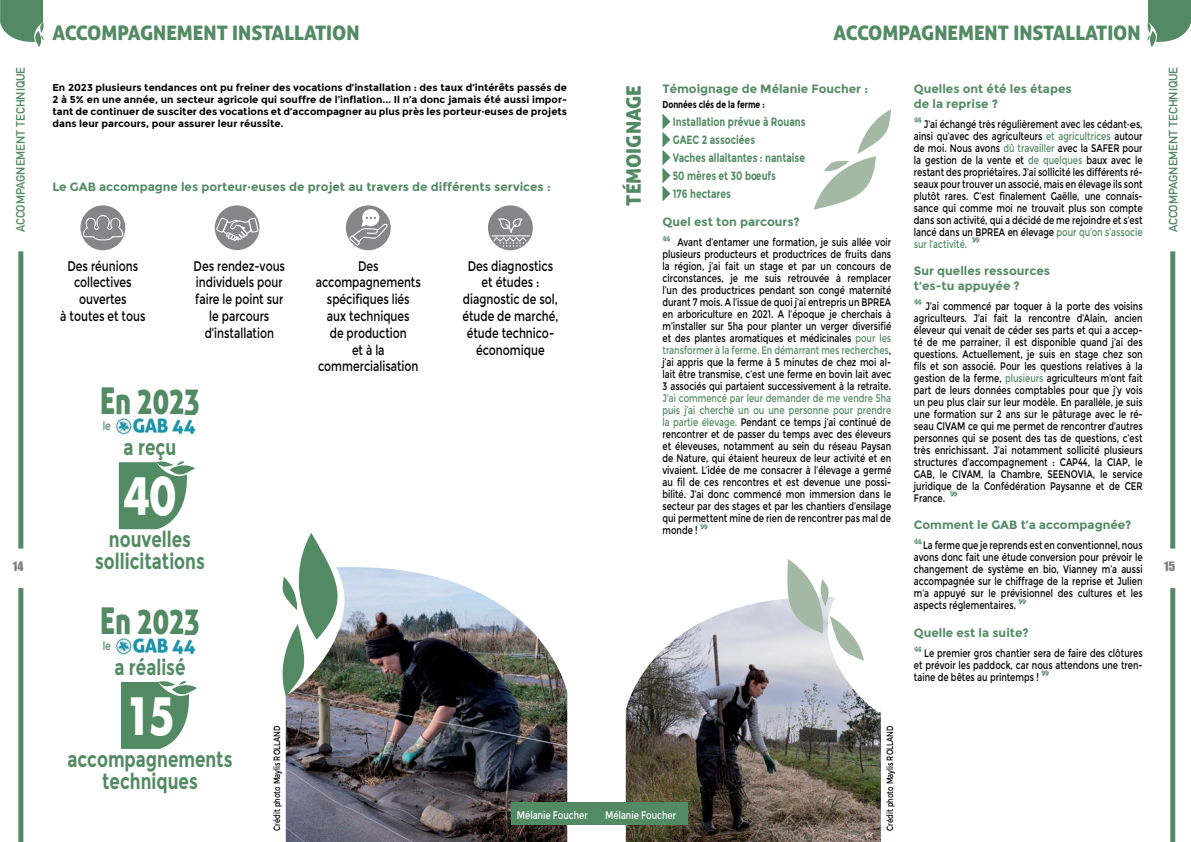
<style>
.page{position:relative;width:1191px;height:842px;background:#fff}
.page>*{position:absolute;margin:0;border:0;box-sizing:border-box;transform-origin:0 0}
.t1{font:700 50px "Futura";color:#fff;scale:.77 1}
.t2{font:37px "Aller Display";color:#528a64;scale:.77 1}
.t3{font:700 22px/22px "Montserrat";color:#528a64;text-align:center;scale:.77 1}
.t4{font:20px "Aller Display";color:#528a64}
.t5{font:14px/16.8px "Montserrat";color:#000;text-align:center;scale:.77 1}
.t6{font:700 12px/14.4px "Montserrat";color:#528a64}
.t7{font:700 12px/18px "Montserrat";color:#528a64;scale:.77 1}
.t8{font:700 12px "DIN Alternate";color:#528a64}
.t9{font:12px "Impact";color:#7c8188}
.t10{font:12px "Montserrat";color:#528a64;scale:.77 1}
.t11{font:11px/12px "Montserrat";color:#000;text-align:justify;scale:.77 1}
.t12{font:11px "Montserrat";color:#fff;scale:.77 1}
.t13{font:700 10px/12px "Montserrat";color:#000;text-align:justify}
.t14{font:700 10px "Montserrat";color:#000;scale:.77 1}
.t15{font:9px "Montserrat";color:#000;scale:.77 1}
.s1{color:#528a64}
.s2{font-size:10px}
</style>
<div class="page">
<div style="left:18px;top:251px;width:5px;height:298px;background:#528a64"></div>
<div style="left:18px;top:588px;width:5px;height:254px;background:#528a64"></div>
<div style="left:1170px;top:251px;width:5px;height:298px;background:#528a64"></div>
<div style="left:1170px;top:588px;width:5px;height:254px;background:#528a64"></div>
<svg style="left:119px;top:461px;width:76px;height:68px"></svg>
<img style="left:115px;top:416px;width:82px;height:21px">
<svg style="left:121px;top:681px;width:76px;height:68px"></svg>
<img style="left:115px;top:636px;width:82px;height:21px">
<svg style="left:662px;top:114px;width:8px;height:88px"></svg>
<svg style="left:662px;top:236px;width:8px;height:5px"></svg>
<svg style="left:700px;top:524px;width:7px;height:5px"></svg>
<svg style="left:914px;top:117px;width:7px;height:5px"></svg>
<svg style="left:972px;top:237px;width:7px;height:6px"></svg>
<svg style="left:914px;top:299px;width:7px;height:5px"></svg>
<svg style="left:950px;top:491px;width:7px;height:6px"></svg>
<svg style="left:914px;top:538px;width:7px;height:6px"></svg>
<svg style="left:1018px;top:598px;width:7px;height:6px"></svg>
<svg style="left:914px;top:646px;width:7px;height:6px"></svg>
<svg style="left:1041px;top:670px;width:7px;height:6px"></svg>
<svg style="left:1147px;top:0;width:44px;height:47px"></svg>
<svg style="left:0;top:0;width:44px;height:47px"></svg>
<img style="left:285px;top:567px;width:282px;height:275px">
<svg style="left:282px;top:533px;width:70px;height:163px"></svg>
<img style="left:626px;top:598px;width:255px;height:244px">
<svg style="left:785px;top:559px;width:79px;height:102px"></svg>
<div style="left:596px;top:802px;width:92px;height:22px;background:#528a64"></div>
<div style="left:511px;top:802px;width:84px;height:22px;background:#528a64"></div>
<svg style="left:813px;top:109px;width:78px;height:101px"></svg>
<div style="left:80px;top:205px;width:45px;height:45px;background:#868588;border-radius:50%"></div>
<svg style="left:83px;top:213px;width:41px;height:37px"></svg>
<div style="left:215px;top:205px;width:44px;height:45px;background:#868588;border-radius:50%"></div>
<svg style="left:215px;top:217px;width:45px;height:25px"></svg>
<svg style="left:346px;top:205px;width:45px;height:45px"></svg>
<svg style="left:348px;top:209px;width:42px;height:38px"></svg>
<div style="left:488px;top:205px;width:45px;height:45px;background:#868588;border-radius:50%"></div>
<hr style="left:492px;top:235px;width:37px;height:1px;background:#fff">
<svg style="left:492px;top:218px;width:35px;height:29px"></svg>
<h3 class="t4" style="left:52px;top:20px;width:309px">ACCOMPAGNEMENT INSTALLATION</h3>
<h3 class="t4" style="left:833px;top:20px;width:309px">ACCOMPAGNEMENT INSTALLATION</h3>
<p class="t8" style="left:11px;top:232px;width:167px;rotate:-90deg">ACCOMPAGNEMENT TECHNIQUE</p>
<p class="t8" style="left:1164px;top:232px;width:167px;rotate:-90deg">ACCOMPAGNEMENT TECHNIQUE</p>
<p class="t13" style="left:52px;top:82px;width:516px">En 2023 plusieurs tendances ont pu freiner des vocations d’installation : des taux d’intérêts passés de 2 à 5% en une année, un secteur agricole qui souffre de l’inflation... Il n’a donc jamais été aussi impor&shy;tant de continuer de susciter des vocations et d’accompagner au plus près les porteur·euses de projets dans leur parcours, pour assurer leur réussite.</p>
<p class="t6" style="left:662px;top:82px;width:207px">Témoignage de Mélanie Foucher :</p>
<p class="t14" style="left:662px;top:98px;width:134px">Données clés de la ferme :</p>
<p class="t7" style="left:673px;top:112px;width:174px">Installation prévue à Rouans<br>GAEC 2 associées<br>Vaches allaitantes : nantaise<br>50 mères et 30 boeufs<br>176 hectares</p>
<p class="t6" style="left:662px;top:215px;width:139px">Quel est ton parcours?</p>
<p class="t11" style="left:662px;top:237px;width:298px;text-indent:15px">Avant d’entamer une formation, je suis allée voir plusieurs producteurs et productrices de fruits dans la région, j’ai fait un stage et par un concours de circonstances, je me suis retrouvée à remplacer l’un des productrices pendant son congé maternité durant 7 mois. A l’issue de quoi j’ai entrepris un BPREA en arboriculture en 2021. A l’époque je cherchais à m’installer sur 5ha pour planter un verger diversifié et des plantes aromatiques et médicinales <span class="s1">pour les transformer à la ferme. En démarrant mes recherches</span>, j’ai appris que la ferme à 5 minutes de chez moi al&shy;lait être transmise, c’est une ferme en bovin lait avec 3 associés qui partaient successivement à la retraite.</p>
<p class="t11" style="left:662px;top:393px;width:298px"><span class="s1">J’ai commencé par leur demander de me vendre 5ha puis j’ai cherché un ou une personne pour prendre la partie élevage.</span> Pendant ce temps j’ai continué de rencontrer et de passer du temps avec des éleveurs et éleveuses, notamment au sein du réseau Paysan de Nature, qui étaient heureux de leur activité et en vivaient. L’idée de me consacrer à l’élevage a germé au fil de ces rencontres et est devenue une possi&shy;bilité. J’ai donc commencé mon immersion dans le secteur par des stages et par les chantiers d’ensilage qui permettent mine de rien de rencontrer pas mal de monde !</p>
<p class="t6" style="left:914px;top:82px;width:159px">Quelles ont été les étapes de la reprise ?</p>
<p class="t11" style="left:914px;top:118px;width:298px;text-indent:10px">J’ai échangé très régulièrement avec les cédant<span class="s2">·e</span>s, ainsi qu’avec des agriculteurs <span class="s1">et agricultrices</span> autour de moi. Nous avons <span class="s1">dû travailler</span> avec la SAFER pour la gestion de la vente et <span class="s1">de quelques</span> baux avec le restant des propriétaires. J’ai sollicité les différents ré&shy;seaux pour trouver un associé, mais en élevage ils sont plutôt rares. C’est finalement Gaëlle, une connais&shy;sance qui comme moi ne trouvait plus son compte dans son activité, qui a décidé de me rejoindre et s’est lancé dans un BPREA en élevage <span class="s1">pour qu’on s’associe sur l’activité.</span></p>
<p class="t6" style="left:914px;top:264px;width:138px">Sur quelles ressources t’es-tu appuyée ?</p>
<p class="t11" style="left:914px;top:300px;width:298px;text-indent:12px">J’ai commencé par toquer à la porte des voisins agriculteurs. J’ai fait la rencontre d’Alain, ancien éleveur qui venait de céder ses parts et qui a accep&shy;té de me parrainer, il est disponible quand j’ai des questions. Actuellement, je suis en stage chez son fils et son associé. Pour les questions relatives à la gestion de la ferme, <span class="s1">plusieurs</span> agriculteurs m’ont fait part de leurs données comptables pour que j’y vois un peu plus clair sur leur modèle. En parallèle, je suis une formation sur 2 ans sur le pâturage avec le ré&shy;seau CIVAM ce qui me permet de rencontrer d’autres personnes qui se posent des tas de questions, c’est très enrichissant. J’ai notamment sollicité plusieurs structures d’accompagnement : CAP44, la CIAP, le GAB, le CIVAM, la Chambre, SEENOVIA, le service juridique de la Confédération Paysanne et de CER France.</p>
<p class="t6" style="left:914px;top:518px;width:219px">Comment le GAB t’a accompagnée?</p>
<p class="t11" style="left:914px;top:539px;width:298px;text-indent:9px">La ferme que je reprends est en conventionnel, nous avons donc fait une étude conversion pour prévoir le changement de système en bio, Vianney m’a aussi accompagnée sur le chiffrage de la reprise et Julien m’a appuyé sur le prévisionnel des cultures et les aspects réglementaires.</p>
<p class="t6" style="left:914px;top:625px;width:116px">Quelle est la suite?</p>
<p class="t11" style="left:914px;top:647px;width:298px;text-indent:10px">Le premier gros chantier sera de faire des clôtures et prévoir les paddock, car nous attendons une tren&shy;taine de bêtes au printemps !</p>
<h3 class="t4" style="left:621px;top:206px;width:122px;rotate:-90deg">TÉMOIGNAGE</h3>
<p class="t6" style="left:52px;top:180px;width:500px">Le GAB accompagne les porteur·euses de projet au travers de différents services :</p>
<p class="t5" style="left:60px;top:257px;width:112px">Des réunions collectives ouvertes<br>à toutes et tous</p>
<p class="t5" style="left:194px;top:257px;width:120px">Des rendez-vous individuels pour faire le point sur le parcours d’installation</p>
<p class="t5" style="left:316px;top:257px;width:138px">Des accompagnements spécifiques liés aux techniques<br>de production<br>et à la commercialisation</p>
<p class="t5" style="left:462px;top:257px;width:126px">Des diagnostics et études : diagnostic de sol, étude de marché, étude technico&shy;économique</p>
<h2 class="t2" style="left:100px;top:377px;width:131px">En 2023</h2>
<p class="t10" style="left:103px;top:418px;width:12px">le</p>
<h3 class="t3" style="left:124px;top:436px;width:70px">a reçu</h3>
<h1 class="t1" style="left:124px;top:460px;width:69px">40</h1>
<h3 class="t3" style="left:95px;top:528px;width:144px">nouvelles sollicitations</h3>
<h2 class="t2" style="left:100px;top:597px;width:131px">En 2023</h2>
<p class="t10" style="left:103px;top:639px;width:12px">le</p>
<h3 class="t3" style="left:114px;top:656px;width:94px">a réalisé</h3>
<h1 class="t1" style="left:125px;top:680px;width:66px">15</h1>
<h3 class="t3" style="left:67px;top:748px;width:216px">accompagnements techniques</h3>
<p class="t9" style="left:13px;top:557px;width:12px">14</p>
<p class="t9" style="left:1164px;top:557px;width:13px">15</p>
<p class="t15" style="left:272px;top:831px;width:138px;rotate:-90deg">Crédit photo Maylis ROLLAND</p>
<p class="t15" style="left:885px;top:831px;width:138px;rotate:-90deg">Crédit photo Maylis ROLLAND</p>
<p class="t12" style="left:517px;top:808px;width:94px">Mélanie Foucher</p>
<p class="t12" style="left:605px;top:808px;width:94px">Mélanie Foucher</p>
</div>
